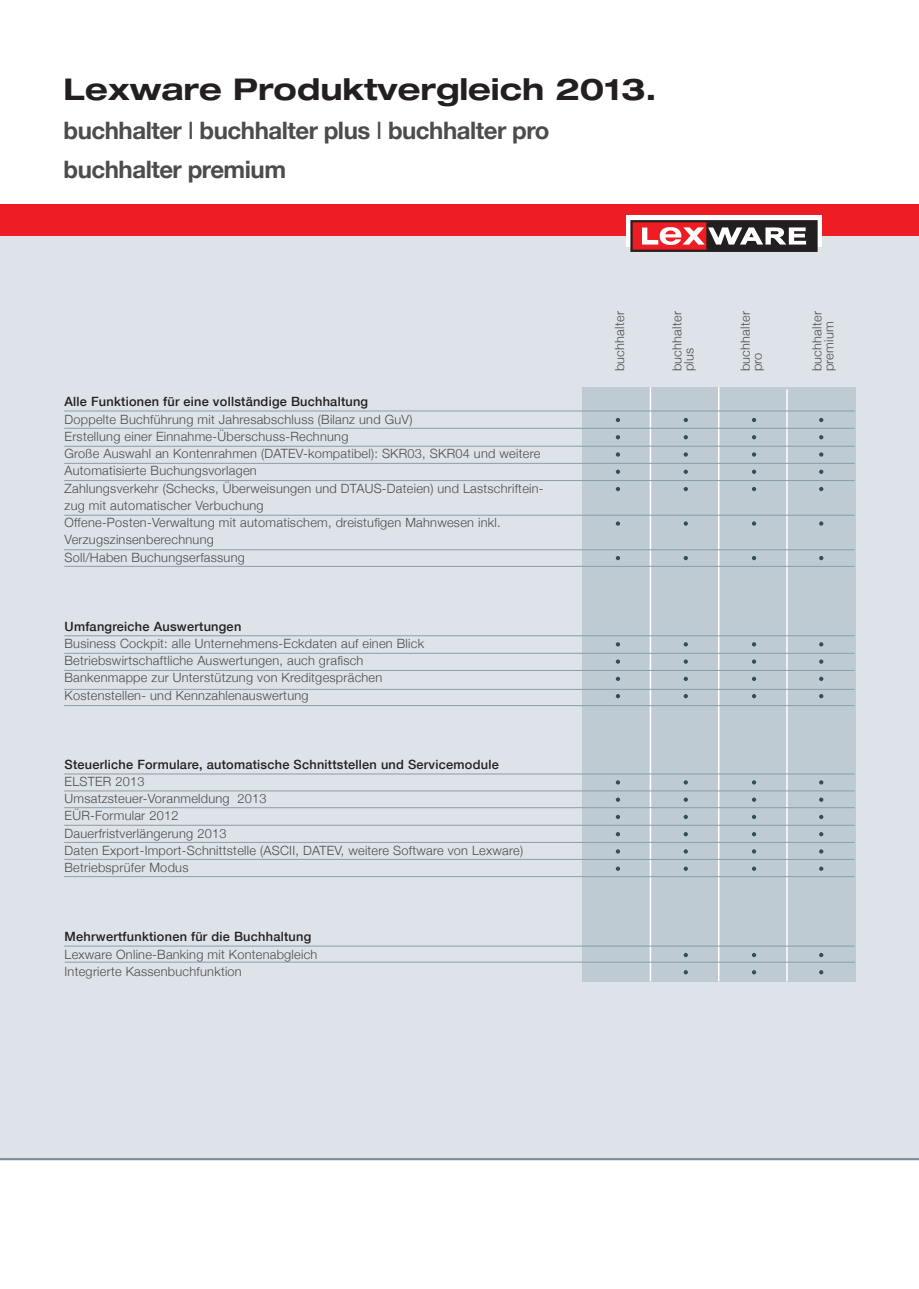
<style>
.page{position:relative;width:919px;height:1289px;background:#fff}
.page>*{position:absolute;margin:0;border:0;box-sizing:border-box;transform-origin:0 0}
.t1{font:700 expanded 30px "Helvetica Neue LT";color:#231f20}
.t2{font:700 24px/39px "Helvetica Neue";letter-spacing:-.02em;color:#4b4c4d}
.t3{font:300 12.75px/17.2px "Helvetica Neue";letter-spacing:.02em;color:#4b4c4d}
.t4{font:500 12.75px "Helvetica Neue";letter-spacing:.02em;color:#231f20}
.s1{font-weight:400}
</style>
<div class="page">
<div style="left:0;top:222px;width:918px;height:938px;background:#dde3e8"></div>
<div style="left:582px;top:387px;width:273px;height:594px;background:#bfcbd3"></div>
<hr style="left:786px;top:389px;width:1px;height:592px;background:#fff">
<hr style="left:718px;top:387px;width:1px;height:594px;background:#fff">
<hr style="left:649px;top:387px;width:2px;height:594px;background:#fff">
<div style="left:0;top:204px;width:918px;height:32px;background:#ee1d23"></div>
<div style="left:626px;top:215px;width:195px;height:32px;background:#fff"></div>
<div style="left:630px;top:220px;width:187px;height:32px;background:#231f20"></div>
<svg style="left:632px;top:222px;width:174px;height:28px"></svg>
<hr style="left:0;top:1158px;width:918px;height:1px;background:#5e7682">
<svg style="left:615px;top:418px;width:5px;height:4px"></svg>
<svg style="left:615px;top:435px;width:5px;height:4px"></svg>
<svg style="left:615px;top:452px;width:5px;height:4px"></svg>
<svg style="left:615px;top:469px;width:5px;height:5px"></svg>
<svg style="left:615px;top:487px;width:5px;height:4px"></svg>
<svg style="left:615px;top:521px;width:5px;height:4px"></svg>
<svg style="left:615px;top:556px;width:5px;height:4px"></svg>
<svg style="left:615px;top:642px;width:5px;height:4px"></svg>
<svg style="left:615px;top:659px;width:5px;height:4px"></svg>
<svg style="left:615px;top:676px;width:5px;height:5px"></svg>
<svg style="left:615px;top:694px;width:5px;height:4px"></svg>
<svg style="left:615px;top:780px;width:5px;height:4px"></svg>
<svg style="left:615px;top:797px;width:5px;height:4px"></svg>
<svg style="left:615px;top:814px;width:5px;height:5px"></svg>
<svg style="left:615px;top:832px;width:5px;height:4px"></svg>
<svg style="left:615px;top:849px;width:5px;height:4px"></svg>
<svg style="left:615px;top:866px;width:5px;height:4px"></svg>
<svg style="left:683px;top:418px;width:5px;height:4px"></svg>
<svg style="left:683px;top:435px;width:5px;height:4px"></svg>
<svg style="left:683px;top:452px;width:5px;height:4px"></svg>
<svg style="left:683px;top:469px;width:5px;height:5px"></svg>
<svg style="left:683px;top:487px;width:5px;height:4px"></svg>
<svg style="left:683px;top:521px;width:5px;height:4px"></svg>
<svg style="left:683px;top:556px;width:5px;height:4px"></svg>
<svg style="left:683px;top:642px;width:5px;height:4px"></svg>
<svg style="left:683px;top:659px;width:5px;height:4px"></svg>
<svg style="left:683px;top:676px;width:5px;height:5px"></svg>
<svg style="left:683px;top:694px;width:5px;height:4px"></svg>
<svg style="left:683px;top:780px;width:5px;height:4px"></svg>
<svg style="left:683px;top:797px;width:5px;height:4px"></svg>
<svg style="left:683px;top:814px;width:5px;height:5px"></svg>
<svg style="left:683px;top:832px;width:5px;height:4px"></svg>
<svg style="left:683px;top:849px;width:5px;height:4px"></svg>
<svg style="left:683px;top:866px;width:5px;height:4px"></svg>
<svg style="left:683px;top:952px;width:5px;height:5px"></svg>
<svg style="left:683px;top:970px;width:5px;height:4px"></svg>
<svg style="left:752px;top:418px;width:4px;height:4px"></svg>
<svg style="left:752px;top:435px;width:4px;height:4px"></svg>
<svg style="left:752px;top:452px;width:4px;height:4px"></svg>
<svg style="left:752px;top:469px;width:4px;height:5px"></svg>
<svg style="left:752px;top:487px;width:4px;height:4px"></svg>
<svg style="left:752px;top:521px;width:4px;height:4px"></svg>
<svg style="left:752px;top:556px;width:4px;height:4px"></svg>
<svg style="left:752px;top:642px;width:4px;height:4px"></svg>
<svg style="left:752px;top:659px;width:4px;height:4px"></svg>
<svg style="left:752px;top:676px;width:4px;height:5px"></svg>
<svg style="left:752px;top:694px;width:4px;height:4px"></svg>
<svg style="left:752px;top:780px;width:4px;height:4px"></svg>
<svg style="left:752px;top:797px;width:4px;height:4px"></svg>
<svg style="left:752px;top:814px;width:4px;height:5px"></svg>
<svg style="left:752px;top:832px;width:4px;height:4px"></svg>
<svg style="left:752px;top:849px;width:4px;height:4px"></svg>
<svg style="left:752px;top:866px;width:4px;height:4px"></svg>
<svg style="left:752px;top:953px;width:4px;height:4px"></svg>
<svg style="left:752px;top:970px;width:4px;height:4px"></svg>
<svg style="left:819px;top:418px;width:4px;height:4px"></svg>
<svg style="left:819px;top:435px;width:4px;height:4px"></svg>
<svg style="left:819px;top:452px;width:4px;height:4px"></svg>
<svg style="left:819px;top:469px;width:4px;height:5px"></svg>
<svg style="left:819px;top:487px;width:4px;height:4px"></svg>
<svg style="left:819px;top:521px;width:4px;height:4px"></svg>
<svg style="left:819px;top:556px;width:4px;height:4px"></svg>
<svg style="left:819px;top:642px;width:4px;height:4px"></svg>
<svg style="left:819px;top:659px;width:4px;height:4px"></svg>
<svg style="left:819px;top:676px;width:4px;height:5px"></svg>
<svg style="left:819px;top:694px;width:4px;height:4px"></svg>
<svg style="left:819px;top:780px;width:4px;height:4px"></svg>
<svg style="left:819px;top:797px;width:4px;height:4px"></svg>
<svg style="left:819px;top:814px;width:4px;height:5px"></svg>
<svg style="left:819px;top:832px;width:4px;height:4px"></svg>
<svg style="left:819px;top:849px;width:4px;height:4px"></svg>
<svg style="left:819px;top:866px;width:4px;height:4px"></svg>
<svg style="left:819px;top:952px;width:4px;height:5px"></svg>
<svg style="left:819px;top:970px;width:4px;height:4px"></svg>
<hr style="left:64px;top:825px;width:790px;height:1px;background:#8a9eaa">
<hr style="left:64px;top:480px;width:790px;height:1px;background:#8a9eaa">
<hr style="left:64px;top:549px;width:790px;height:1px;background:#8a9eaa">
<hr style="left:64px;top:446px;width:790px;height:1px;background:#8a9eaa">
<hr style="left:64px;top:653px;width:790px;height:1px;background:#8a9eaa">
<hr style="left:64px;top:515px;width:790px;height:1px;background:#8a9eaa">
<hr style="left:64px;top:705px;width:790px;height:1px;background:#8a9eaa">
<hr style="left:64px;top:689px;width:790px;height:1px;background:#8a9eaa">
<hr style="left:65px;top:961px;width:790px;height:1px;background:#8a9eaa">
<hr style="left:64px;top:842px;width:790px;height:1px;background:#8a9eaa">
<hr style="left:64px;top:859px;width:790px;height:1px;background:#8a9eaa">
<hr style="left:64px;top:876px;width:790px;height:1px;background:#8a9eaa">
<hr style="left:64px;top:773px;width:790px;height:1px;background:#8a9eaa">
<hr style="left:64px;top:463px;width:790px;height:1px;background:#8a9eaa">
<hr style="left:64px;top:670px;width:790px;height:1px;background:#8a9eaa">
<hr style="left:64px;top:945px;width:790px;height:1px;background:#8a9eaa">
<hr style="left:64px;top:411px;width:790px;height:1px;background:#8a9eaa">
<hr style="left:64px;top:428px;width:790px;height:1px;background:#8a9eaa">
<hr style="left:64px;top:566px;width:790px;height:1px;background:#8a9eaa">
<hr style="left:64px;top:635px;width:790px;height:1px;background:#8a9eaa">
<hr style="left:64px;top:790px;width:790px;height:1px;background:#8a9eaa">
<hr style="left:64px;top:807px;width:790px;height:1px;background:#8a9eaa">
<h1 class="t1" style="left:64px;top:78px;width:594px">Lexware Produktvergleich 2013.</h1>
<h2 class="t2" style="left:64px;top:113px;width:487px">buchhalter <span class="s1">I</span> buchhalter plus <span class="s1">I</span> buchhalter pro buchhalter premium</h2>
<p class="t4" style="left:65px;top:397px;width:305px">Alle Funktionen für eine vollständige Buchhaltung</p>
<p class="t3" style="left:65px;top:410px;width:480px">Doppelte Buchführung mit Jahresabschluss (Bilanz und GuV)<br>Erstellung einer Einnahme-Überschuss-Rechnung<br>Große Auswahl an Kontenrahmen (DATEV-kompatibel): SKR03, SKR04 und weitere Automatisierte Buchungsvorlagen<br>Zahlungsverkehr (Schecks, Überweisungen und DTAUS-Dateien) und Lastschriftein&shy;zug mit automatischer Verbuchung<br>Offene-Posten-Verwaltung mit automatischem, dreistufigen Mahnwesen inkl.<br>Verzugszinsenberechnung<br>Soll/Haben Buchungserfassung</p>
<p class="t4" style="left:65px;top:621px;width:178px">Umfangreiche Auswertungen</p>
<p class="t3" style="left:65px;top:635px;width:361px">Business Cockpit: alle Unternehmens-Eckdaten auf einen Blick Betriebswirtschaftliche Auswertungen, auch grafisch Bankenmappe zur Unterstützung von Kreditgesprächen Kostenstellen- und Kennzahlenauswertung</p>
<p class="t4" style="left:65px;top:759px;width:435px">Steuerliche Formulare, automatische Schnittstellen und Servicemodule</p>
<p class="t3" style="left:65px;top:773px;width:460px">ELSTER 2013<br>Umsatzsteuer-Voranmeldung 2013<br>EÜR-Formular 2012<br>Dauerfristverlängerung 2013<br>Daten Export-Import-Schnittstelle (ASCII, DATEV, weitere Software von Lexware)<br>Betriebsprüfer Modus</p>
<p class="t4" style="left:65px;top:931px;width:248px">Mehrwertfunktionen für die Buchhaltung</p>
<p class="t3" style="left:65px;top:945px;width:254px">Lexware Online-Banking mit Kontenabgleich<br>Integrierte Kassenbuchfunktion</p>
<p class="t3" style="left:611px;top:371px;width:62px;rotate:-90deg">buchhalter</p>
<p class="t3" style="left:671px;top:371px;width:62px;line-height:12px;rotate:-90deg">buchhalter plus</p>
<p class="t3" style="left:739px;top:371px;width:62px;line-height:12px;rotate:-90deg">buchhalter pro</p>
<p class="t3" style="left:811px;top:371px;width:62px;line-height:12px;rotate:-90deg">buchhalter premium</p>
</div>
